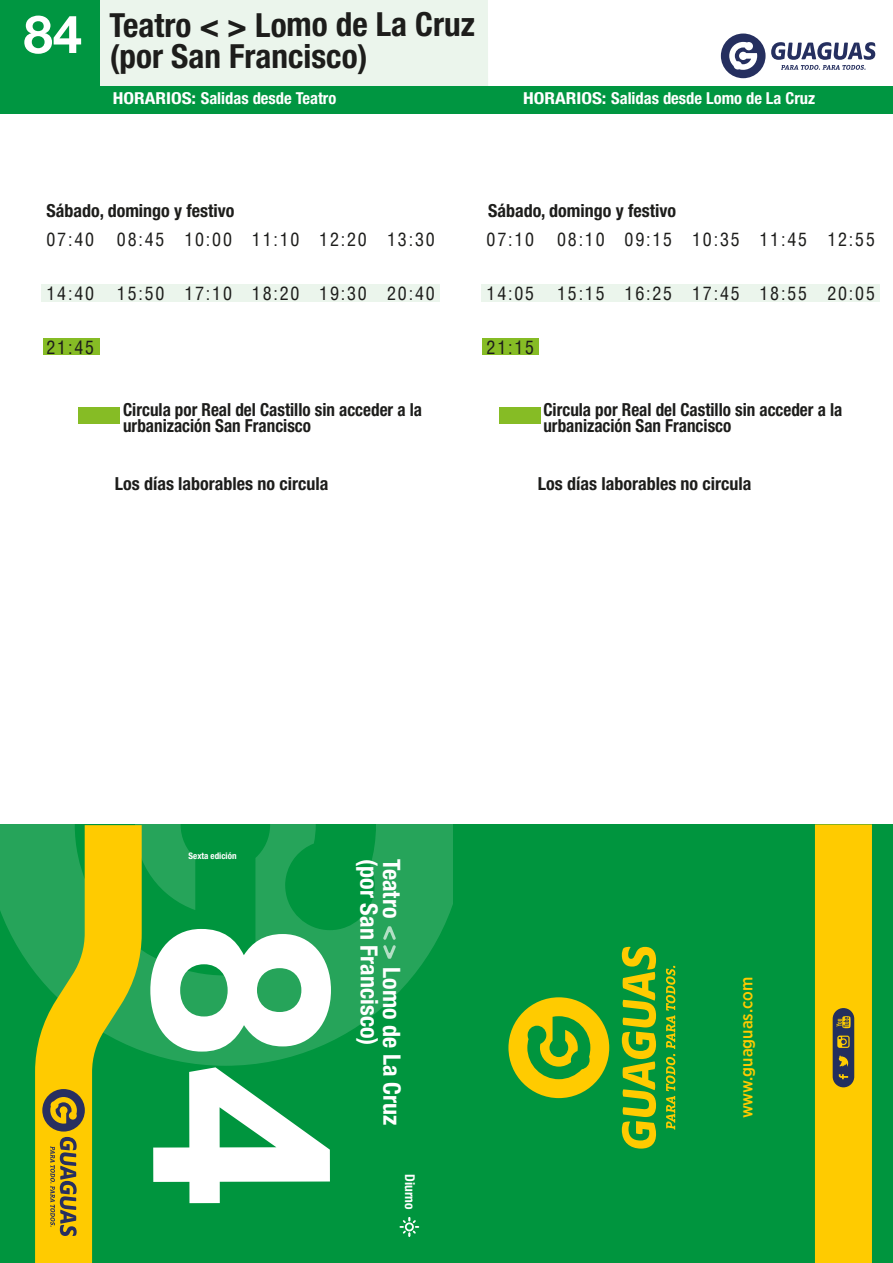
<style>
.page{position:relative;width:893px;height:1263px;background:#fff}
.page>*{position:absolute;margin:0;border:0;box-sizing:border-box;transform-origin:0 0}
.t1{font:700 250.8px "Gotham Narrow";color:#fff}
.t2{font:700 52.5px "Helvetica Neue LT Std";color:#fff}
.t3{font:700 condensed 33.3px/31.5px "Helvetica Neue LT Std";letter-spacing:-.005em;color:#1d1d1b}
.t4{font:700 condensed 24px "Helvetica Neue LT Std";letter-spacing:-.005em;color:#fff}
.t5{font:condensed 18px "Helvetica";letter-spacing:.1em;color:#1d1d1b}
.t6{font:700 condensed 18px/16.5px "Helvetica Neue LT Std";color:#1d1d1b;scale:.95 1}
.t7{font:700 condensed 18px "Helvetica Neue LT Std";color:#1d1d1b}
.t8{font:500 17.1px "Gotham Narrow";color:#ffcb00}
.t9{font:700 condensed 16.5px "Helvetica Neue LT Std";color:#fff;scale:1.16 1}
.t10{font:700 condensed 13.5px "Helvetica Neue LT Std";letter-spacing:-.005em;color:#fff}
.t11{font:700 condensed 9px "Helvetica Neue LT Std";color:#fff}
</style>
<div class="page">
<div style="left:0;top:0;width:488px;height:92px;background:#ebf5ec"></div>
<svg style="left:771px;top:42px;width:104px;height:28px"></svg>
<svg style="left:721px;top:34px;width:44px;height:44px"></svg>
<div style="left:0;top:0;width:99px;height:86px;background:#009641"></div>
<div style="left:0;top:86px;width:447px;height:27px;background:#009641"></div>
<div style="left:446px;top:86px;width:447px;height:27px;background:#009641"></div>
<div style="left:41px;top:285px;width:399px;height:17px;background:#ebf5ec"></div>
<div style="left:481px;top:285px;width:399px;height:17px;background:#ebf5ec"></div>
<div style="left:78px;top:407px;width:42px;height:16px;background:#86bc25"></div>
<div style="left:43px;top:338px;width:56px;height:17px;background:#86bc25"></div>
<div style="left:482px;top:338px;width:56px;height:17px;background:#86bc25"></div>
<div style="left:499px;top:407px;width:41px;height:16px;background:#86bc25"></div>
<div style="left:0;top:824px;width:453px;height:439px;background:#00953e"></div>
<svg style="left:170px;top:825px;width:283px;height:241px;fill:#26a45a"></svg>
<svg style="left:400px;top:1218px;width:18px;height:18px"></svg>
<svg style="left:383px;top:926px;width:13px;height:33px"></svg>
<svg style="left:0;top:824px;width:170px;height:439px"></svg>
<svg style="left:50px;top:1137px;width:27px;height:99px;background:#aa8d25"></svg>
<svg style="left:42px;top:1089px;width:43px;height:42px;background:#887534"></svg>
<div style="left:453px;top:824px;width:440px;height:439px;background:#00953e"></div>
<svg style="left:666px;top:966px;width:9px;height:164px"></svg>
<svg style="left:622px;top:946px;width:34px;height:202px"></svg>
<svg style="left:508px;top:997px;width:101px;height:101px"></svg>
<div style="left:815px;top:824px;width:57px;height:439px;background:#ffcb00"></div>
<div style="left:833px;top:1008px;width:21px;height:79px;background:#232f5e;border-radius:11px"></div>
<svg style="left:839px;top:1074px;width:9px;height:5px"></svg>
<svg style="left:836px;top:1016px;width:15px;height:12px"></svg>
<svg style="left:839px;top:1055px;width:9px;height:12px"></svg>
<svg style="left:837px;top:1035px;width:13px;height:13px"></svg>
<h2 class="t2" style="left:24px;top:2px;width:60px">84</h2>
<h3 class="t3" style="left:110px;top:8px;width:367px">Teatro &lt; &gt; Lomo de La Cruz (por San Francisco)</h3>
<p class="t9" style="left:113px;top:88px;width:194px">HORARIOS: Salidas desde Teatro</p>
<p class="t9" style="left:523px;top:88px;width:253px">HORARIOS: Salidas desde Lomo de La Cruz</p>
<p class="t7" style="left:46px;top:200px;width:190px">Sábado, domingo y festivo</p>
<p class="t7" style="left:488px;top:200px;width:190px">Sábado, domingo y festivo</p>
<p class="t5" style="left:46px;top:228px;width:49px">07:40</p>
<p class="t5" style="left:117px;top:228px;width:319px">08:45 10:00 11:10 12:20 13:30</p>
<p class="t5" style="left:487px;top:228px;width:49px">07:10</p>
<p class="t5" style="left:557px;top:228px;width:319px">08:10 09:15 10:35 11:45 12:55</p>
<p class="t5" style="left:46px;top:282px;width:49px">14:40</p>
<p class="t5" style="left:117px;top:282px;width:319px">15:50 17:10 18:20 19:30 20:40</p>
<p class="t5" style="left:487px;top:282px;width:49px">14:05</p>
<p class="t5" style="left:557px;top:282px;width:319px">15:15 16:25 17:45 18:55 20:05</p>
<p class="t5" style="left:46px;top:336px;width:49px">21:45</p>
<p class="t5" style="left:487px;top:336px;width:49px">21:15</p>
<p class="t6" style="left:123px;top:401px;width:316px">Circula por Real del Castillo sin acceder a la urbanización San Francisco</p>
<p class="t6" style="left:543px;top:401px;width:316px">Circula por Real del Castillo sin acceder a la urbanización San Francisco</p>
<p class="t7" style="left:115px;top:472px;width:215px">Los días laborables no circula</p>
<p class="t7" style="left:538px;top:472px;width:215px">Los días laborables no circula</p>
<p class="t11" style="left:189px;top:851px;width:50px">Sexta edición</p>
<h1 class="t1" style="left:402px;top:920px;width:295px;rotate:90deg">84</h1>
<h3 class="t4" style="left:384px;top:859px;width:188px;rotate:90deg">(por San Francisco)</h3>
<h3 class="t4" style="left:406px;top:859px;width:61px;rotate:90deg">Teatro</h3>
<h3 class="t4" style="left:406px;top:967px;width:160px;rotate:90deg">Lomo de La Cruz</h3>
<p class="t8" style="left:736px;top:1118px;width:143px;rotate:-90deg">www.guaguas.com</p>
<p class="t10" style="left:418px;top:1174px;width:37px;rotate:90deg">Diurno</p>
</div>
